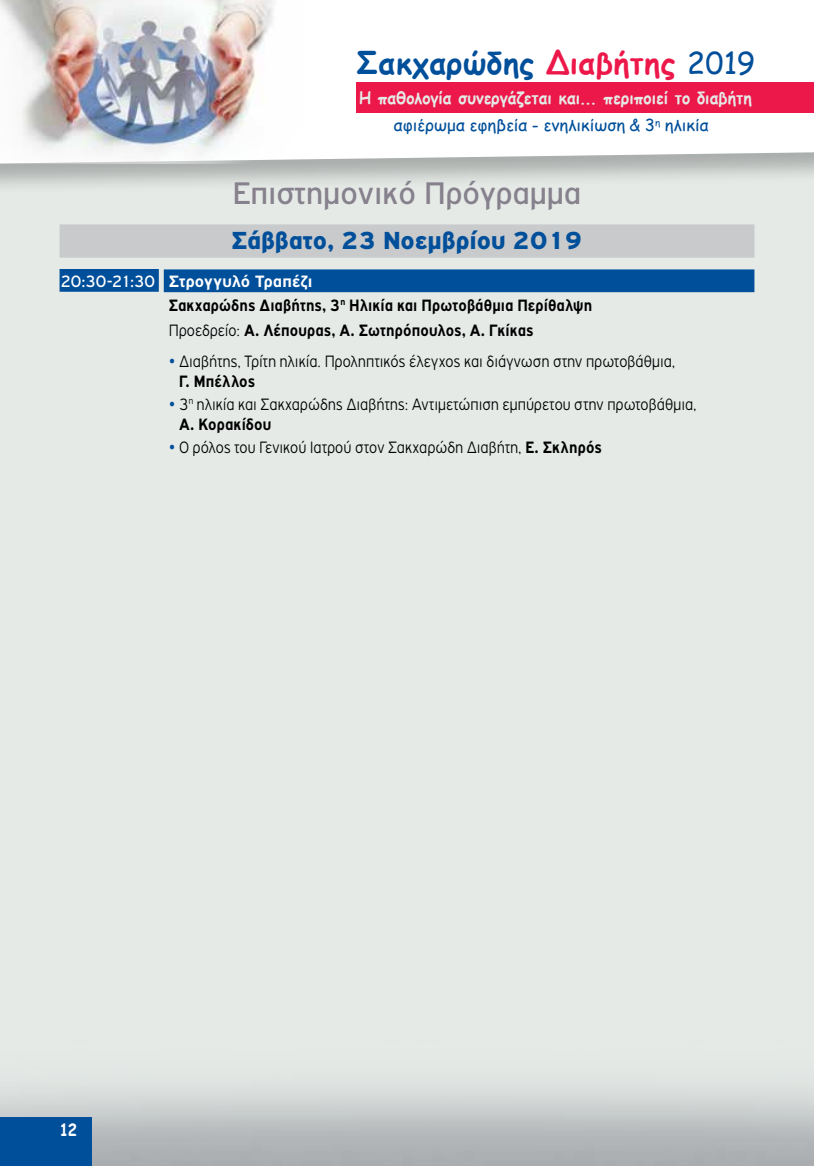
<style>
.page{position:relative;width:814px;height:1166px;background:#e5eae7}
.page>*{position:absolute;margin:0;border:0;box-sizing:border-box;transform-origin:0 0}
.t1{font:33.25px "PF Highway Gothic";color:#86818c}
.t2{font:700 30.28px "Comic Sans MS";letter-spacing:.02em;color:#004f9a}
.t3{font:900 26.25px "PF Highway Gothic";color:#004f9a}
.t4{font:300 17.5px/20.1px "PF Highway Gothic";color:#000;scale:.9 1}
.t5{font:700 17.5px/24.8px "PF Highway Gothic";letter-spacing:.01em;color:#000;scale:.9 1}
.t6{font:700 16.97px "Comic Sans MS";letter-spacing:.005em;color:#e5eae7;scale:.92 1}
.t7{font:16.62px "Comic Sans MS";letter-spacing:-.005em;color:#004f9a}
.t8{font:700 16.62px "Comic Sans MS";color:#fff;scale:.92 1}
.s1{color:#ed184a}
.s2{font-weight:400}
.s3{font-weight:400;color:#fff}
.s4{color:#fff}
.s5{font-weight:300}
.s6{font-weight:400;color:#004f9a}
.s7{font-weight:700}
</style>
<div class="page">
<div style="left:0;top:0;width:814px;height:195px;background:#000;opacity:.26"></div>
<div style="left:304px;top:0;width:510px;height:164px;background:#fff"></div>
<div style="left:0;top:1117px;width:92px;height:49px;background:#004f9a"></div>
<img style="left:0;top:0;width:304px;height:164px">
<div style="left:357px;top:82px;width:457px;height:31px;background:#ed184a"></div>
<div style="left:60px;top:224px;width:694px;height:34px;background:#c9cacc"></div>
<div style="left:60px;top:269px;width:99px;height:23px;background:#004f9a"></div>
<div style="left:164px;top:269px;width:590px;height:23px;background:#004f9a"></div>
<h2 class="t2" style="left:357px;top:41px;width:399px">Σακχαρώδης <span class="s1">Διαβήτης</span> <span class="s2">2019</span></h2>
<p class="t6" style="left:359px;top:85px;width:428px">Η παθολογία συνεργάζεται και... περιποιεί το διαβήτη</p>
<p class="t7" style="left:394px;top:113px;width:316px">αφιέρωμα εφηβεία - ενηλικίωση &amp; 3<sup>η</sup> ηλικία</p>
<h1 class="t1" style="left:233px;top:176px;width:350px">Eπιστημονικό Πρόγραμμα</h1>
<h3 class="t3" style="left:231px;top:226px;width:352px">Σάββατο, 23 Νοεμβρίου 2019</h3>
<p class="t5" style="left:169px;top:269px;width:472px;text-indent:-108px"><span class="s3">20:30-21:30</span> <span class="s4">Στρογγυλό Τραπέζι<br></span>Σακχαρώδης Διαβήτης, 3<sup>η</sup> Ηλικία και Πρωτοβάθμια Περίθαλψη<br><span class="s5">Προεδρείο:</span> Α. Λέπουρας, Α. Σωτηρόπουλος, Α. Γκίκας</p>
<p class="t4" style="left:179px;top:351px;width:553px;text-indent:-10px"><span class="s6">•</span> Διαβήτης, Τρίτη ηλικία. Προληπτικός έλεγχος και διάγνωση στην πρωτοβάθμια,<br><span class="s7">Γ. Μπέλλος</span></p>
<p class="t4" style="left:179px;top:394px;width:576px;text-indent:-10px"><span class="s6">•</span> 3<sup>η</sup> ηλικία και Σακχαρώδης Διαβήτης: Αντιμετώπιση εμπύρετου στην πρωτοβάθμια,<br><span class="s7">Α. Κορακίδου</span></p>
<p class="t4" style="left:169px;top:437px;width:483px"><span class="s6">•</span> Ο ρόλος του Γενικού Ιατρού στον Σακχαρώδη Διαβήτη, <span class="s7">Ε. Σκληρός</span></p>
<p class="t8" style="left:60px;top:1117px;width:21px">12</p>
</div>
